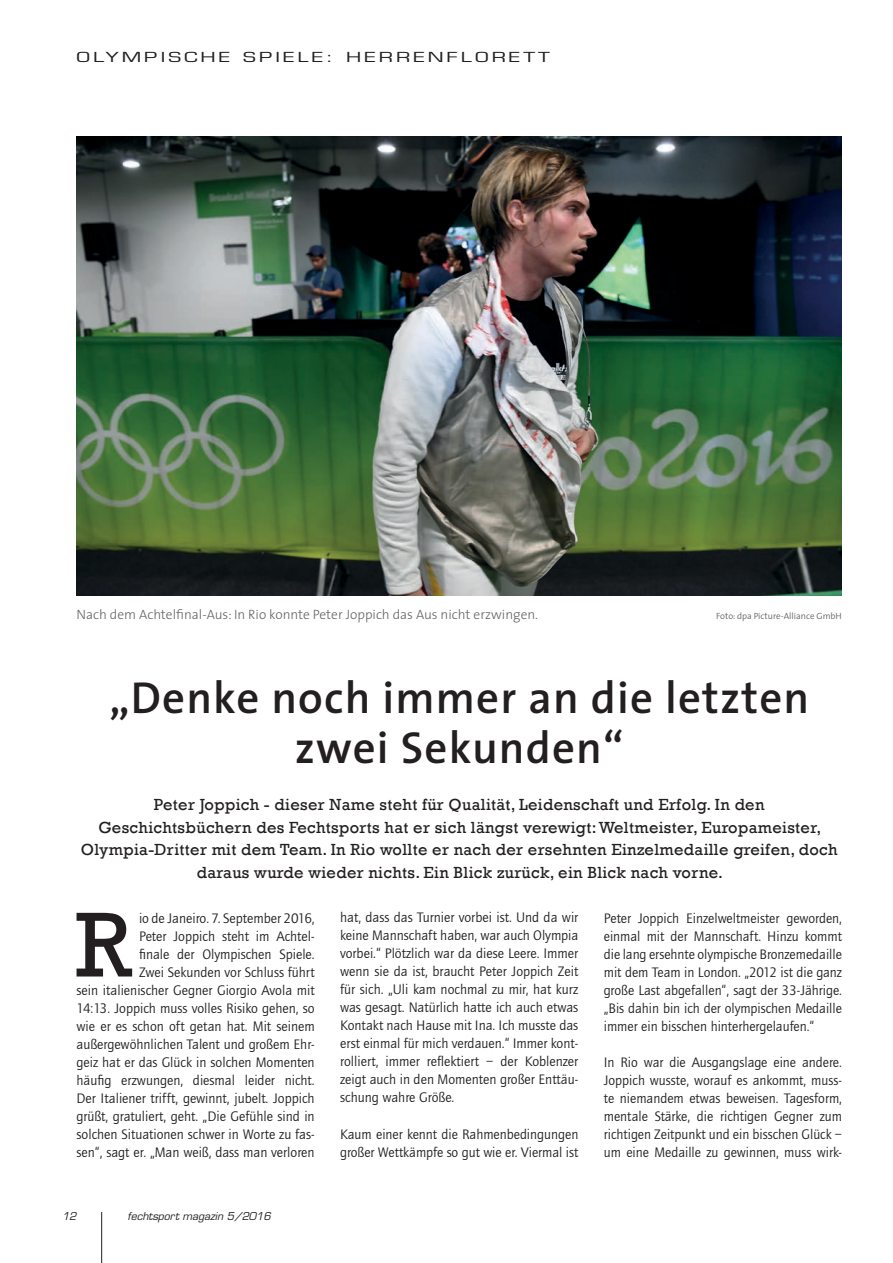
<style>
.page{position:relative;width:893px;height:1263px;background:#fff}
.page>*{position:absolute;margin:0;border:0;box-sizing:border-box;transform-origin:0 0}
.t1{font:93.75px "Rockwell";color:#231f20}
.t2{font:600 45px/49.5px "The Sans";letter-spacing:.025em;color:#231f20;text-align:center}
.t3{font:16.5px/22.5px "Rockwell";letter-spacing:.02em;color:#231f20;text-align:center}
.t4{font:14.25px/18px "Quay Sans EF";color:#231f20;text-align:justify}
.t5{font:300 13.5px "The Sans";color:#636466}
.t6{font:13.5px "Eurostile LT";letter-spacing:.15em;color:#231f20;scale:1.5 1}
.t7{font:italic 10.5px "Eurostile LT";color:#231f20}
.t8{font:300 9px "The Sans";color:#636466}
</style>
<div class="page">
<hr style="left:101px;top:1212px;width:1px;height:51px;background:#231f20">
<img style="left:77px;top:136px;width:765px;height:459px">
<p class="t6" style="left:77px;top:49px;width:317px">OLYMPISCHE SPIELE: HERRENFLORETT</p>
<p class="t5" style="left:77px;top:603px;width:463px">Nach dem Achtelfinal-Aus: In Rio konnte Peter Joppich das Aus nicht erzwingen.</p>
<p class="t8" style="left:716px;top:608px;width:127px">Foto: dpa Picture-Alliance GmbH</p>
<h2 class="t2" style="left:109px;top:672px;width:702px">„Denke noch immer an die letzten zwei Sekunden“</h2>
<p class="t3" style="left:81px;top:794px;width:758px">Peter Joppich - dieser Name steht für Qualität, Leidenschaft und Erfolg. In den Geschichtsbüchern des Fechtsports hat er sich längst verewigt: Weltmeister, Europameister, Olympia-Dritter mit dem Team. In Rio wollte er nach der ersehnten Einzelmedaille greifen, doch daraus wurde wieder nichts. Ein Blick zurück, ein Blick nach vorne.</p>
<p class="t4" style="left:77px;top:909px;width:240px;text-align:right">io de Janeiro. 7. September 2016,<br>Peter Joppich steht im Achtel-<br>finale der Olympischen Spiele.<br>Zwei Sekunden vor Schluss führt<br>sein italienischer Gegner Giorgio Avola mit 14:13. Joppich muss volles Risiko gehen, so wie er es schon oft getan hat. Mit seinem außergewöhnlichen Talent und großem Ehr&shy;geiz hat er das Glück in solchen Momenten häufig erzwungen, diesmal leider nicht.<br>Der Italiener trifft, gewinnt, jubelt. Joppich grüßt, gratuliert, geht. „Die Gefühle sind in solchen Situationen schwer in Worte zu fas&shy;sen“, sagt er. „Man weiß, dass man verloren</p>
<p class="t4" style="left:340px;top:909px;width:240px">hat, dass das Turnier vorbei ist. Und da wir keine Mannschaft haben, war auch Olympia vorbei.“ Plötzlich war da diese Leere. Immer wenn sie da ist, braucht Peter Joppich Zeit für sich. „Uli kam nochmal zu mir, hat kurz was gesagt. Natürlich hatte ich auch etwas Kontakt nach Hause mit Ina. Ich musste das erst einmal für mich verdauen.“ Immer kont&shy;rolliert, immer reflektiert – der Koblenzer zeigt auch in den Momenten großer Enttäu&shy;schung wahre Größe.</p>
<h1 class="t1" style="left:75px;top:891px;width:58px">R</h1>
<p class="t4" style="left:340px;top:1125px;width:240px">Kaum einer kennt die Rahmenbedingungen großer Wettkämpfe so gut wie er. Viermal ist</p>
<p class="t7" style="left:62px;top:1210px;width:16px">12</p>
<p class="t7" style="left:128px;top:1210px;width:145px">fechtsport magazin 5/2016</p>
<p class="t4" style="left:604px;top:909px;width:240px">Peter Joppich Einzelweltmeister geworden, einmal mit der Mannschaft. Hinzu kommt die lang ersehnte olympische Bronzemedaille mit dem Team in London. „2012 ist die ganz große Last abgefallen“, sagt der 33-Jährige. „Bis dahin bin ich der olympischen Medaille immer ein bisschen hinterhergelaufen.“</p>
<p class="t4" style="left:604px;top:1053px;width:240px">In Rio war die Ausgangslage eine andere.<br>Joppich wusste, worauf es ankommt, muss&shy;te niemandem etwas beweisen. Tagesform, mentale Stärke, die richtigen Gegner zum richtigen Zeitpunkt und ein bisschen Glück – um eine Medaille zu gewinnen, muss wirk-</p>
</div>
